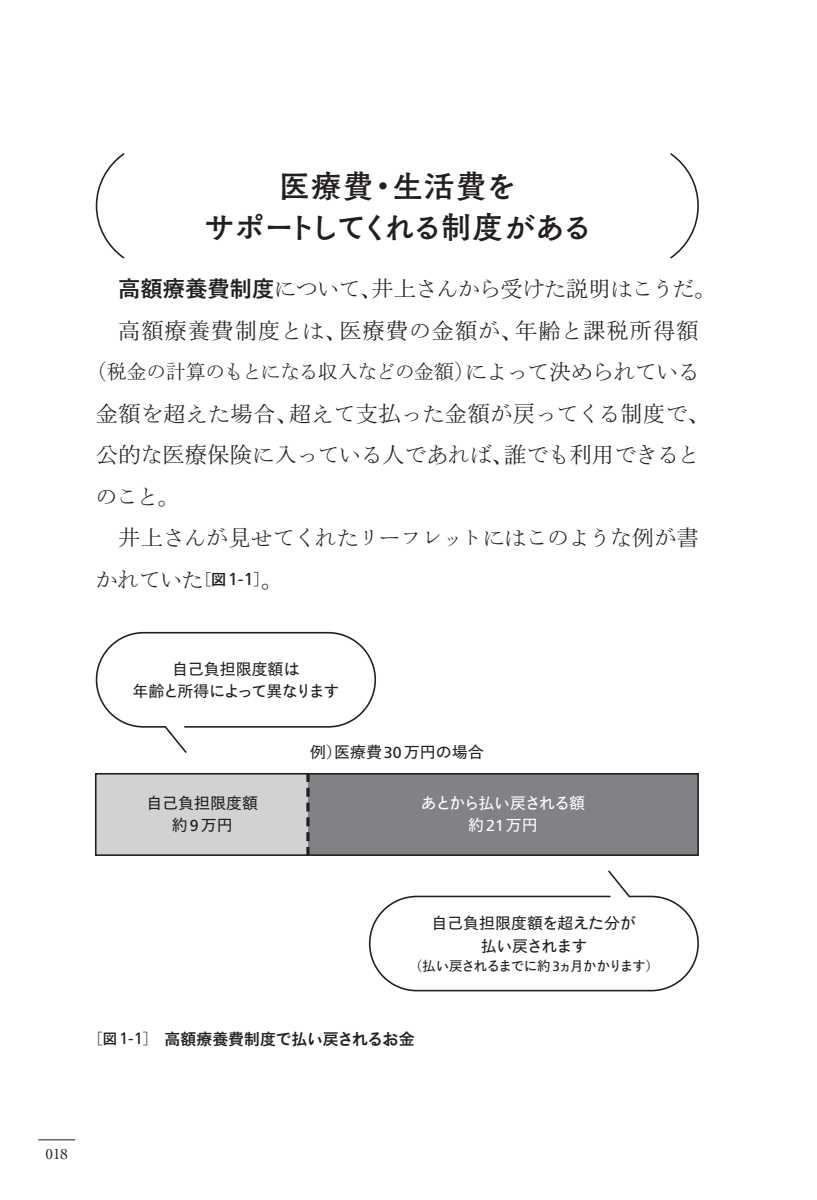
<style>
.page{position:relative;width:817px;height:1200px;background:#fff}
.page>*{position:absolute;margin:0;border:0;box-sizing:border-box;transform-origin:0 0}
.t1{font:31.95px/41.4px "Tsuku Old Gothic Std B";letter-spacing:-.07em;color:#231f20;text-align:center}
.t2{font:100 22.28px/41.4px "Iwa O Min Pro";letter-spacing:-.015em;color:#231f20}
.t3{font:100 22.28px/41.4px "Iwa O Min Pro";letter-spacing:-.035em;color:#231f20}
.t4{font:100 20.03px "Iwa O Min Pro";letter-spacing:-.03em;color:#231f20}
.t5{font:15.97px/22.3px "Yu Gothic Std D";color:#231f20;text-align:center}
.t6{font:15.97px "Yu Gothic Std B";color:#231f20}
.t7{font:15.97px "Yu Go Sh G Kn D";letter-spacing:-.115em;color:#231f20}
.t8{font:15.97px "Yu Go Sh G Kn D";letter-spacing:-.095em;color:#fff}
.t9{font:15.97px "Yu Go Sh G Kn D";letter-spacing:-.085em;color:#231f20}
.t10{font:15.97px "Yu Gothic Std D";color:#fff}
.t11{font:15.08px "Cochin";color:#231f20}
.t12{font:13.5px "Yu Go Sh G Kn D";letter-spacing:-.085em;color:#231f20}
.s1{font-family:"Yu Gothic Std B";font-weight:400}
.s2{font-size:22.28px}
.s3{font-family:"Yu Go Sh G Kn B";font-weight:400;font-size:15.08px}
.s4{font-family:"Yu Gothic Std B";font-weight:400;font-size:15.08px}
.s5{font-family:"Frutiger";font-weight:400;font-size:17.32px}
.s6{font-family:"Yu Go Sh G Kn D"}
.s7{font-family:"Yu Gothic Std D"}
.s8{font-family:"Frutiger"}
.s9{font-family:"Yu Go Sh G Kn B";font-size:14.4px}
.s10{font-size:14.4px}
.s11{font-family:"Frutiger";font-size:16.43px}
.s12{font-family:"Yu Go Sh G Kn B"}
</style>
<div class="page">
<hr style="left:38px;top:1139px;width:37px;height:1px;background:#231f20">
<div style="left:96px;top:773px;width:602px;height:81px;background:#d1d2d4"></div>
<div style="left:309px;top:773px;width:389px;height:81px;background:#808285"></div>
<div style="left:96px;top:631px;width:280px;height:96px;border:2px solid #231f20;border-radius:47px"></div>
<div style="left:369px;top:895px;width:329px;height:96px;border:2px solid #231f20;border-radius:47px"></div>
<svg style="left:306px;top:775px;width:3px;height:77px"></svg>
<div style="left:95px;top:772px;width:603px;height:83px;border:2px solid #231f20"></div>
<svg style="left:95px;top:153px;width:30px;height:106px"></svg>
<svg style="left:670px;top:153px;width:29px;height:106px"></svg>
<h1 class="t1" style="left:203px;top:164px;width:392px">医療費・生活費を<br>サポートしてくれる制度がある</h1>
<p class="t2" style="left:118px;top:268px;width:600px"><span class="s1">高額療養費制度</span>について、井上さんから受けた説明はこうだ。高額療養費制度とは、医療費の金額が、年齢と課税所得額</p>
<p class="t4" style="left:85px;top:358px;width:616px"><span class="s2">（</span>税金の計算のもとになる収入などの金額<span class="s2">）によって決められている</span></p>
<p class="t2" style="left:95px;top:392px;width:617px">金額を超えた場合、超えて支払った金額が戻ってくる制度で、公的な医療保険に入っている人であれば、誰でも利用できるとのこと。</p>
<p class="t3" style="left:95px;top:516px;width:605px;text-indent:23px">井上さんが見せてくれたリーフレットにはこのような例が書かれていた<span class="s3">［</span><span class="s4">図</span><span class="s5">1-1</span><span class="s3">］</span>。</p>
<p class="t5" style="left:172px;top:656px;width:129px">自己負担限度額<span class="s6">は</span></p>
<p class="t7" style="left:133px;top:681px;width:208px"><span class="s7">年齢</span>と<span class="s7">所得</span>によって<span class="s7">異</span>なります</p>
<p class="t5" style="left:310px;top:740px;width:175px">例<span class="s6">）</span>医療費<span class="s8">30</span>万円<span class="s6">の</span>場合</p>
<p class="t5" style="left:146px;top:790px;width:113px">自己負担限度額約<span class="s8">9</span>万円</p>
<p class="t8" style="left:421px;top:793px;width:165px">あとから<span class="s7">払</span>い<span class="s7">戻</span>される<span class="s7">額</span></p>
<p class="t10" style="left:468px;top:813px;width:71px">約<span class="s8">21</span>万円</p>
<p class="t5" style="left:431px;top:911px;width:206px">自己負担限度額<span class="s6">を</span>超<span class="s6">えた</span>分<span class="s6">が</span></p>
<p class="t9" style="left:480px;top:935px;width:108px"><span class="s7">払</span>い<span class="s7">戻</span>されます</p>
<p class="t12" style="left:408px;top:957px;width:252px">（<span class="s7">払</span>い<span class="s7">戻</span>されるまでに<span class="s7">約</span> <span class="s8">3</span>ヵ<span class="s7">月</span>かかります）</p>
<p class="t6" style="left:88px;top:1026px;width:328px"><span class="s9">［</span><span class="s10">図</span><span class="s11">1-1</span><span class="s9">］</span>高額療養費制度<span class="s12">で</span>払<span class="s12">い</span>戻<span class="s12">されるお</span>金</p>
<p class="t11" style="left:45px;top:1143px;width:24px">018</p>
</div>
